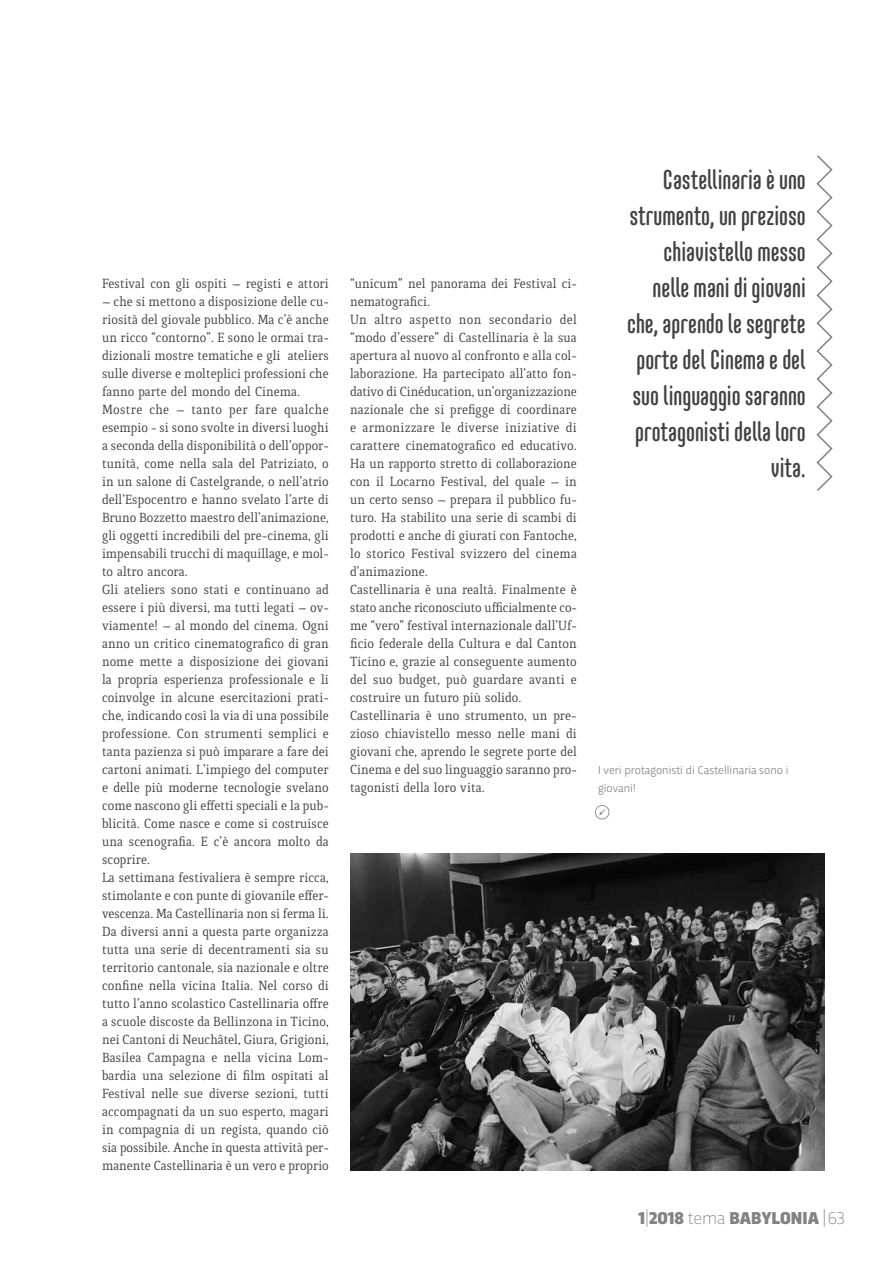
<style>
.page{position:relative;width:893px;height:1263px;background:#fff}
.page>*{position:absolute;margin:0;border:0;box-sizing:border-box;transform-origin:0 0}
.t1{font:500 27px/36px "Core Mellow 59 Cp";color:#414042;text-align:right}
.t2{font:900 18px "Trasandina";color:#808285}
.t3{font:14.25px/18px "Quiroga Serif Pro";color:#414042}
.t4{font:300 12px/18px "Trasandina";color:#6d6e71}
.s1{font-weight:200}
</style>
<div class="page">
<img style="left:350px;top:854px;width:475px;height:316px">
<svg style="left:816px;top:155px;width:17px;height:336px"></svg>
<svg style="left:595px;top:805px;width:15px;height:15px"></svg>
<p class="t3" style="left:102px;top:275px;width:228px">Festival con gli ospiti – registi e attori</p>
<p class="t3" style="left:102px;top:293px;width:228px">– che si mettono a disposizione delle cu&shy;riosità del giovale pubblico. Ma c’è anche un ricco “contorno”. E sono le ormai tra&shy;dizionali mostre tematiche e gli ateliers sulle diverse e molteplici professioni che fanno parte del mondo del Cinema.<br>Mostre che – tanto per fare qualche esempio - si sono svolte in diversi luoghi a seconda della disponibilità o dell’oppor&shy;tunità, come nella sala del Patriziato, o in un salone di Castelgrande, o nell’atrio dell’Espocentro e hanno svelato l’arte di Bruno Bozzetto maestro dell’animazione, gli oggetti incredibili del pre-cinema, gli impensabili trucchi di maquillage, e mol&shy;to altro ancora.<br>Gli ateliers sono stati e continuano ad essere i più diversi, ma tutti legati – ov&shy;viamente! – al mondo del cinema. Ogni anno un critico cinematografico di gran nome mette a disposizione dei giovani la propria esperienza professionale e li coinvolge in alcune esercitazioni prati&shy;che, indicando così la via di una possibile professione. Con strumenti semplici e tanta pazienza si può imparare a fare dei cartoni animati. L’impiego del computer e delle più moderne tecnologie svelano come nascono gli effetti speciali e la pub&shy;blicità. Come nasce e come si costruisce una scenografia. E c’è ancora molto da scoprire.<br>La settimana festivaliera è sempre ricca, stimolante e con punte di giovanile effer&shy;vescenza. Ma Castellinaria non si ferma lì.<br>Da diversi anni a questa parte organizza tutta una serie di decentramenti sia su territorio cantonale, sia nazionale e oltre confine nella vicina Italia. Nel corso di tutto l’anno scolastico Castellinaria offre a scuole discoste da Bellinzona in Ticino, nei Cantoni di Neuchâtel, Giura, Grigioni, Basilea Campagna e nella vicina Lom&shy;bardia una selezione di film ospitati al Festival nelle sue diverse sezioni, tutti accompagnati da un suo esperto, magari in compagnia di un regista, quando ciò sia possibile. Anche in questa attività per&shy;manente Castellinaria è un vero e proprio</p>
<p class="t3" style="left:350px;top:274px;width:228px">“unicum” nel panorama dei Festival ci&shy;nematografici.<br>Un altro aspetto non secondario del “modo d’essere” di Castellinaria è la sua apertura al nuovo al confronto e alla col&shy;laborazione. Ha partecipato all’atto fon&shy;dativo di Cinéducation, un’organizzazione nazionale che si prefigge di coordinare e armonizzare le diverse iniziative di carattere cinematografico ed educativo.<br>Ha un rapporto stretto di collaborazione con il Locarno Festival, del quale – in un certo senso – prepara il pubblico fu&shy;turo. Ha stabilito una serie di scambi di prodotti e anche di giurati con Fantoche, lo storico Festival svizzero del cinema d’animazione.<br>Castellinaria è una realtà. Finalmente è stato anche riconosciuto ufficialmente co&shy;me “vero” festival internazionale dall’Uf&shy;ficio federale della Cultura e dal Canton Ticino e, grazie al conseguente aumento del suo budget, può guardare avanti e costruire un futuro più solido.<br>Castellinaria è uno strumento, un pre&shy;zioso chiavistello messo nelle mani di giovani che, aprendo le segrete porte del Cinema e del suo linguaggio saranno pro&shy;tagonisti della loro vita.</p>
<h1 class="t1" style="left:627px;top:161px;width:180px">Castellinaria è uno strumento, un prezioso chiavistello messo nelle mani di giovani che, aprendo le segrete porte del Cinema e del suo linguaggio saranno protagonisti della loro vita.</h1>
<p class="t4" style="left:598px;top:760px;width:192px">I veri protagonisti di Castellinaria sono i giovani!</p>
<p class="t2" style="left:639px;top:1205px;width:208px">1<span class="s1">|</span>2018 <span class="s1">tema</span> BABYLONIA <span class="s1">| 63</span></p>
</div>
